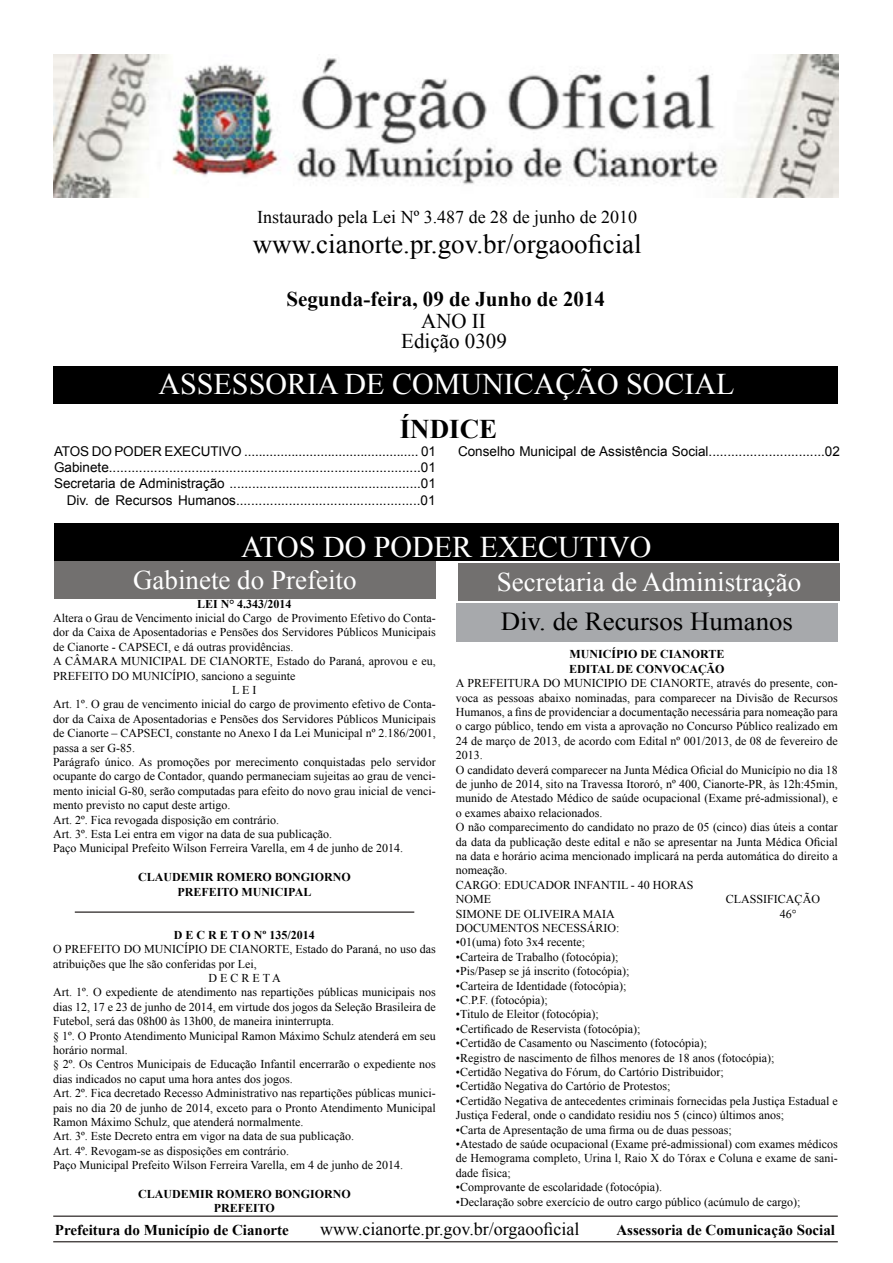
<style>
.page{position:relative;width:893px;height:1263px;background:#fff}
.page>*{position:absolute;margin:0;border:0;box-sizing:border-box;transform-origin:0 0}
.t1{font:30px "Times New Roman";color:#fff}
.t2{font:27px "Times New Roman";color:#fff}
.t3{font:27px "Times New Roman";color:#000}
.t4{font:700 27px "Times New Roman";color:#000}
.t5{font:25.95px "Times New Roman";color:#000}
.t6{font:700 21px "Times New Roman";color:#000}
.t7{font:21px/19.8px "Times New Roman";color:#000;text-align:center}
.t8{font:18px "Times New Roman";color:#000}
.t9{font:700 15px "Times New Roman";color:#000}
.t10{font:13.5px/16.2px "Arial";color:#000;text-align:right}
.t11{font:12px/14.4px "Times New Roman";color:#000}
.t12{font:700 12px/14.4px "Times New Roman";color:#000;text-align:center}
</style>
<div class="page">
<hr style="left:53px;top:1215px;width:785px;height:2px;background:#4d4948">
<hr style="left:53px;top:1241px;width:785px;height:1px;background:#4d4948">
<div style="left:54px;top:523px;width:785px;height:37px;background:#000"></div>
<div style="left:53px;top:366px;width:785px;height:38px;background:#000"></div>
<img style="left:54px;top:54px;width:784px;height:143px">
<div style="left:54px;top:562px;width:382px;height:37px;background:#72706f"></div>
<div style="left:458px;top:563px;width:382px;height:38px;background:#72706f"></div>
<div style="left:456px;top:603px;width:382px;height:38px;background:#a7a9ac"></div>
<hr style="left:75px;top:911px;width:339px;height:2px;background:#4d4948">
<h3 class="t8" style="left:257px;top:205px;width:382px">Instaurado pela Lei Nº 3.487 de 28 de junho de 2010</h3>
<h2 class="t3" style="left:253px;top:226px;width:390px">www.cianorte.pr.gov.br/orgaooficial</h2>
<h3 class="t6" style="left:286px;top:284px;width:320px">Segunda-feira, 09 de Junho de 2014</h3>
<h3 class="t7" style="left:401px;top:310px;width:107px">ANO II<br>Edição 0309</h3>
<h1 class="t1" style="left:159px;top:364px;width:577px">ASSESSORIA DE COMUNICAÇÃO SOCIAL</h1>
<h2 class="t4" style="left:400px;top:410px;width:99px">ÍNDICE</h2>
<p class="t10" style="left:54px;top:443px;width:384px">ATOS DO PODER EXECUTIVO ................................................ 01</p>
<p class="t10" style="left:458px;top:443px;width:383px">Conselho Municipal de Assistência Social...............................02</p>
<p class="t10" style="left:54px;top:459px;width:383px">Gabinete...................................................................................01<br>Secretaria de Administração ...................................................01<br>Div. de Recursos Humanos.................................................01</p>
<h1 class="t1" style="left:241px;top:526px;width:412px">ATOS DO PODER EXECUTIVO</h1>
<h2 class="t2" style="left:133px;top:562px;width:225px">Gabinete do Prefeito</h2>
<p class="t12" style="left:197px;top:596px;width:96px">LEI N° 4.343/2014</p>
<p class="t11" style="left:53px;top:610px;width:384px">Altera o Grau de Vencimento inicial do Cargo de Provimento Efetivo do Conta-</p>
<p class="t11" style="left:53px;top:625px;width:384px">dor da Caixa de Aposentadorias e Pensões dos Servidores Públicos Municipais</p>
<p class="t11" style="left:53px;top:639px;width:242px">de Cianorte - CAPSECI, e dá outras providências.</p>
<p class="t11" style="left:53px;top:654px;width:384px">A CÂMARA MUNICIPAL DE CIANORTE, Estado do Paraná, aprovou e eu,</p>
<p class="t11" style="left:53px;top:668px;width:244px">PREFEITO DO MUNICÍPIO, sanciono a seguinte</p>
<p class="t11" style="left:232px;top:682px;width:26px">L E I</p>
<p class="t11" style="left:53px;top:697px;width:384px">Art. 1º. O grau de vencimento inicial do cargo de provimento efetivo de Conta-</p>
<p class="t11" style="left:53px;top:711px;width:384px">dor da Caixa de Aposentadorias e Pensões dos Servidores Públicos Municipais</p>
<p class="t11" style="left:53px;top:726px;width:384px">de Cianorte – CAPSECI, constante no Anexo I da Lei Municipal nº 2.186/2001,</p>
<p class="t11" style="left:53px;top:740px;width:83px">passa a ser G-85.</p>
<p class="t11" style="left:53px;top:754px;width:384px">Parágrafo único. As promoções por merecimento conquistadas pelo servidor</p>
<p class="t11" style="left:53px;top:769px;width:384px">ocupante do cargo de Contador, quando permaneciam sujeitas ao grau de venci-</p>
<p class="t11" style="left:53px;top:783px;width:384px">mento inicial G-80, serão computadas para efeito do novo grau inicial de venci-</p>
<p class="t11" style="left:53px;top:798px;width:179px">mento previsto no caput deste artigo.</p>
<p class="t11" style="left:53px;top:812px;width:228px">Art. 2º. Fica revogada disposição em contrário.</p>
<p class="t11" style="left:53px;top:826px;width:280px">Art. 3º. Esta Lei entra em vigor na data de sua publicação.</p>
<p class="t11" style="left:53px;top:841px;width:352px">Paço Municipal Prefeito Wilson Ferreira Varella, em 4 de junho de 2014.</p>
<p class="t12" style="left:138px;top:870px;width:214px">CLAUDEMIR ROMERO BONGIORNO<br>PREFEITO MUNICIPAL</p>
<p class="t12" style="left:174px;top:927px;width:142px">D E C R E T O Nº 135/2014</p>
<p class="t11" style="left:53px;top:942px;width:384px">O PREFEITO DO MUNICÍPIO DE CIANORTE, Estado do Paraná, no uso das</p>
<p class="t11" style="left:53px;top:956px;width:205px">atribuições que lhe são conferidas por Lei,</p>
<p class="t11" style="left:209px;top:970px;width:74px">D E C R E T A</p>
<p class="t11" style="left:53px;top:985px;width:384px">Art. 1º. O expediente de atendimento nas repartições públicas municipais nos</p>
<p class="t11" style="left:53px;top:999px;width:384px">dias 12, 17 e 23 de junho de 2014, em virtude dos jogos da Seleção Brasileira de</p>
<p class="t11" style="left:53px;top:1014px;width:282px">Futebol, será das 08h00 às 13h00, de maneira ininterrupta.</p>
<p class="t11" style="left:53px;top:1028px;width:384px">§ 1º. O Pronto Atendimento Municipal Ramon Máximo Schulz atenderá em seu</p>
<p class="t11" style="left:53px;top:1042px;width:76px">horário normal.</p>
<p class="t11" style="left:53px;top:1057px;width:384px">§ 2º. Os Centros Municipais de Educação Infantil encerrarão o expediente nos</p>
<p class="t11" style="left:53px;top:1071px;width:241px">dias indicados no caput uma hora antes dos jogos.</p>
<p class="t11" style="left:53px;top:1086px;width:384px">Art. 2º. Fica decretado Recesso Administrativo nas repartições públicas munici-</p>
<p class="t11" style="left:53px;top:1100px;width:384px">pais no dia 20 de junho de 2014, exceto para o Pronto Atendimento Municipal</p>
<p class="t11" style="left:53px;top:1114px;width:252px">Ramon Máximo Schulz, que atenderá normalmente.</p>
<p class="t11" style="left:53px;top:1129px;width:302px">Art. 3º. Este Decreto entra em vigor na data de sua publicação.</p>
<p class="t11" style="left:53px;top:1143px;width:238px">Art. 4º. Revogam-se as disposições em contrário.</p>
<p class="t11" style="left:53px;top:1158px;width:352px">Paço Municipal Prefeito Wilson Ferreira Varella, em 4 de junho de 2014.</p>
<p class="t12" style="left:138px;top:1186px;width:214px">CLAUDEMIR ROMERO BONGIORNO<br>PREFEITO</p>
<h2 class="t2" style="left:497px;top:563px;width:306px">Secretaria de Administração</h2>
<h3 class="t5" style="left:501px;top:604px;width:294px">Div. de Recursos Humanos</h3>
<p class="t12" style="left:569px;top:647px;width:157px;text-align:left">MUNICÍPIO DE CIANORTE<br>EDITAL DE CONVOCAÇÃO</p>
<p class="t11" style="left:456px;top:676px;width:383px">A PREFEITURA DO MUNICIPIO DE CIANORTE, através do presente, con&shy;voca as pessoas abaixo nominadas, para comparecer na Divisão de Recursos Humanos, a fins de providenciar a documentação necessária para nomeação para o cargo público, tendo em vista a aprovação no Concurso Público realizado em 24 de março de 2013, de acordo com Edital nº 001/2013, de 08 de fevereiro de 2013.<br>O candidato deverá comparecer na Junta Médica Oficial do Município no dia 18 de junho de 2014, sito na Travessa Itororó, nº 400, Cianorte-PR, às 12h:45min, munido de Atestado Médico de saúde ocupacional (Exame pré-admissional), e o exames abaixo relacionados.<br>O não comparecimento do candidato no prazo de 05 (cinco) dias úteis a contar da data da publicação deste edital e não se apresentar na Junta Médica Oficial na data e horário acima mencionado implicará na perda automática do direito a nomeação.<br>CARGO: EDUCADOR INFANTIL - 40 HORAS<br>NOME</p>
<p class="t11" style="left:726px;top:892px;width:96px">CLASSIFICAÇÃO</p>
<p class="t11" style="left:456px;top:906px;width:160px">SIMONE DE OLIVEIRA MAIA</p>
<p class="t11" style="left:780px;top:906px;width:18px">46°</p>
<p class="t11" style="left:456px;top:920px;width:165px">DOCUMENTOS NECESSÁRIO:</p>
<p class="t11" style="left:456px;top:935px;width:131px">•01(uma) foto 3x4 recente;</p>
<p class="t11" style="left:456px;top:949px;width:164px">•Carteira de Trabalho (fotocópia);</p>
<p class="t11" style="left:456px;top:964px;width:175px">•Pis/Pasep se já inscrito (fotocópia);</p>
<p class="t11" style="left:456px;top:978px;width:172px">•Carteira de Identidade (fotocópia);</p>
<p class="t11" style="left:456px;top:992px;width:93px">•C.P.F. (fotocópia);</p>
<p class="t11" style="left:456px;top:1007px;width:144px">•Titulo de Eleitor (fotocópia);</p>
<p class="t11" style="left:456px;top:1021px;width:186px">•Certificado de Reservista (fotocópia);</p>
<p class="t11" style="left:456px;top:1036px;width:253px">•Certidão de Casamento ou Nascimento (fotocópia);</p>
<p class="t11" style="left:456px;top:1050px;width:320px">•Registro de nascimento de filhos menores de 18 anos (fotocópia);</p>
<p class="t11" style="left:456px;top:1064px;width:269px">•Certidão Negativa do Fórum, do Cartório Distribuidor;</p>
<p class="t11" style="left:456px;top:1079px;width:216px">•Certidão Negativa do Cartório de Protestos;</p>
<p class="t11" style="left:456px;top:1093px;width:383px">•Certidão Negativa de antecedentes criminais fornecidas pela Justiça Estadual e<br>Justiça Federal, onde o candidato residiu nos 5 (cinco) últimos anos;</p>
<p class="t11" style="left:456px;top:1122px;width:277px">•Carta de Apresentação de uma firma ou de duas pessoas;</p>
<p class="t11" style="left:456px;top:1136px;width:383px;text-align:justify">•Atestado de saúde ocupacional (Exame pré-admissional) com exames médicos de Hemograma completo, Urina l, Raio X do Tórax e Coluna e exame de sani&shy;dade física;</p>
<p class="t11" style="left:456px;top:1180px;width:208px">•Comprovante de escolaridade (fotocópia).</p>
<p class="t11" style="left:456px;top:1194px;width:346px">•Declaração sobre exercício de outro cargo público (acúmulo de cargo);</p>
<p class="t9" style="left:55px;top:1220px;width:235px">Prefeitura do Município de Cianorte</p>
<h3 class="t8" style="left:320px;top:1217px;width:261px">www.cianorte.pr.gov.br/orgaooficial</h3>
<p class="t9" style="left:616px;top:1220px;width:220px">Assessoria de Comunicação Social</p>
</div>
